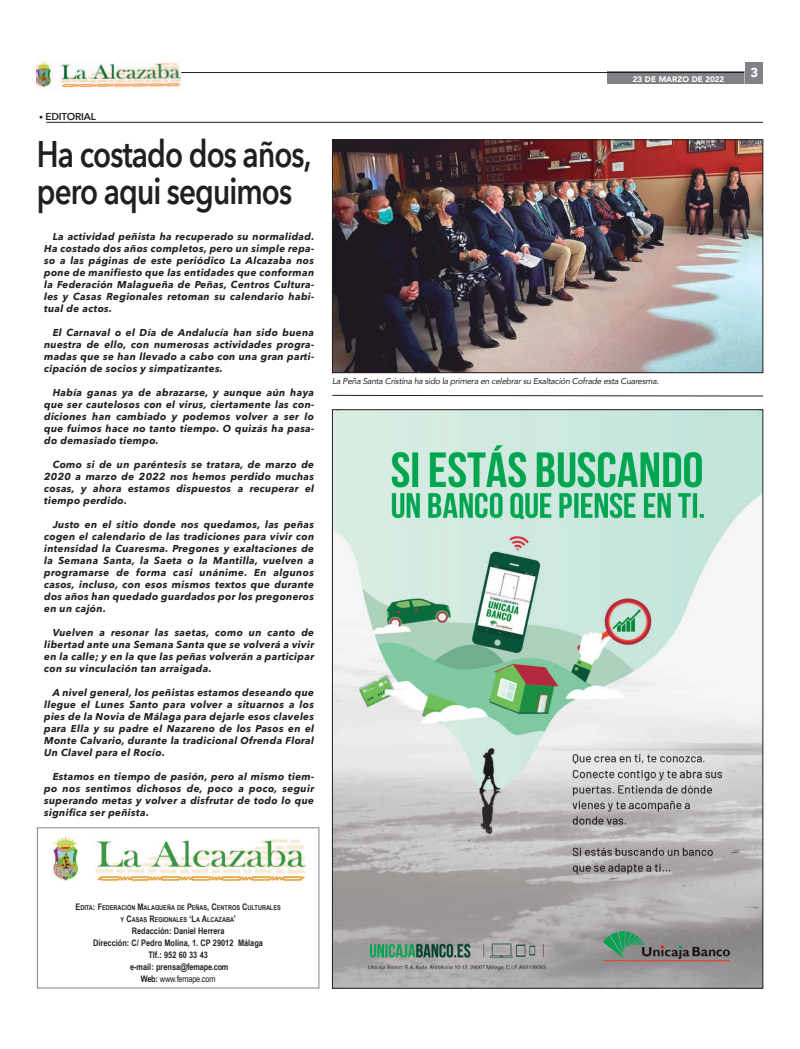
<style>
.page{position:relative;width:800px;height:1049px;background:#fff}
.page>*{position:absolute;margin:0;border:0;box-sizing:border-box;transform-origin:0 0}
.t1{font:600 37px/37px "Avenir Next";letter-spacing:-.03em;color:#231f20;scale:.8 1}
.t2{font:900 13px "Avenir";color:#fff}
.t3{font:italic 700 10px/12px "Avenir Next";letter-spacing:.03em;color:#231f20;text-align:justify}
.t4{font:600 10px "Avenir Next";letter-spacing:-.02em;color:#231f20}
.t5{font:700 9px/12px "Arial Narrow";color:#231f20;text-align:center}
.t6{font:italic 8.5px "Avenir";letter-spacing:-.03em;color:#231f20}
.t7{font:900 8px "Avenir";color:#fff}
.t8{font:700 6.8px/12px "Arial Narrow";color:#231f20;text-align:center}
.s1{font-family:"Avenir";font-weight:400;font-size:8px}
.s2{font-size:9px}
.s3{font-weight:400}
</style>
<div class="page">
<div style="left:37px;top:827px;width:282px;height:161px;border:1px solid #808285"></div>
<img style="left:52px;top:836px;width:254px;height:46px">
<hr style="left:46px;top:122px;width:717px;height:1px;background:#231f20">
<div style="left:607px;top:72px;width:143px;height:12px;background:#808285"></div>
<hr style="left:181px;top:72px;width:563px;height:1px;background:#231f20">
<svg style="left:744px;top:71px;width:1px;height:13px"></svg>
<div style="left:745px;top:63px;width:18px;height:21px;background:#808285"></div>
<img style="left:37px;top:62px;width:144px;height:26px">
<img style="left:334px;top:142px;width:427px;height:229px">
<div style="left:332px;top:140px;width:431px;height:233px;border:1px solid #231f20"></div>
<img style="left:334px;top:411px;width:427px;height:575px">
<svg style="left:332px;top:395px;width:431px;height:1px"></svg>
<p class="t4" style="left:39px;top:110px;width:58px"><span class="s1">•</span> EDITORIAL</p>
<h1 class="t1" style="left:37px;top:137px;width:344px">Ha costado dos años, pero aqui seguimos</h1>
<p class="t3" style="left:44px;top:231px;width:272px;text-indent:9px">La actividad peñista ha recuperado su normalidad.<br>Ha costado dos años completos, pero un simple repa&shy;so a las páginas de este periódico La Alcazaba nos pone de manifiesto que las entidades que conforman la Federación Malagueña de Peñas, Centros Cultura&shy;les y Casas Regionales retoman su calendario habi&shy;tual de actos.</p>
<p class="t3" style="left:44px;top:327px;width:272px;text-indent:9px">El Carnaval o el Día de Andalucía han sido buena nuestra de ello, con numerosas actividades progra&shy;madas que se han llevado a cabo con una gran parti&shy;cipación de socios y simpatizantes.</p>
<p class="t3" style="left:44px;top:387px;width:272px;text-indent:9px">Había ganas ya de abrazarse, y aunque aún haya que ser cautelosos con el virus, ciertamente las con&shy;diciones han cambiado y podemos volver a ser lo que fuimos hace no tanto tiempo. O quizás ha pasa&shy;do demasiado tiempo.</p>
<p class="t3" style="left:44px;top:459px;width:271px;text-indent:9px">Como si de un paréntesis se tratara, de marzo de 2020 a marzo de 2022 nos hemos perdido muchas cosas, y ahora estamos dispuestos a recuperar el tiempo perdido.</p>
<p class="t3" style="left:44px;top:519px;width:271px;text-indent:9px">Justo en el sitio donde nos quedamos, las peñas cogen el calendario de las tradiciones para vivir con intensidad la Cuaresma. Pregones y exaltaciones de la Semana Santa, la Saeta o la Mantilla, vuelven a programarse de forma casi unánime. En algunos casos, incluso, con esos mismos textos que durante dos años han quedado guardados por los pregoneros en un cajón.</p>
<p class="t3" style="left:44px;top:627px;width:271px;text-indent:9px">Vuelven a resonar las saetas, como un canto de libertad ante una Semana Santa que se volverá a vivir en la calle; y en la que las peñas volverán a participar con su vinculación tan arraigada.</p>
<p class="t3" style="left:44px;top:687px;width:271px;text-indent:9px">A nivel general, los peñistas estamos deseando que llegue el Lunes Santo para volver a situarnos a los pies de la Novia de Málaga para dejarle esos claveles para Ella y su padre el Nazareno de los Pasos en el Monte Calvario, durante la tradicional Ofrenda Floral Un Clavel para el Rocío.</p>
<p class="t3" style="left:44px;top:771px;width:272px;text-indent:9px">Estamos en tiempo de pasión, pero al mismo tiem&shy;po nos sentimos dichosos de, poco a poco, seguir superando metas y volver a disfrutar de todo lo que significa ser peñista.</p>
<p class="t7" style="left:632px;top:74px;width:93px">23 DE MARZO DE 2022</p>
<p class="t6" style="left:332px;top:376px;width:328px">La Peña Santa Cristina ha sido la primera en celebrar su Exaltación Cofrade esta Cuaresma.</p>
<h2 class="t2" style="left:750px;top:64px;width:9px">3</h2>
<p class="t8" style="left:75px;top:902px;width:207px"><span class="s2">E</span>DITA<span class="s2">: F</span>EDERACIÓN <span class="s2">M</span>ALAGUEÑA DE <span class="s2">P</span>EÑAS<span class="s2">, C</span>ENTROS <span class="s2">C</span>ULTURALES<br>Y <span class="s2">C</span>ASAS <span class="s2">R</span>EGIONALES <span class="s2">‘L</span>A <span class="s2">A</span>LCAZABA<span class="s2">’</span></p>
<p class="t5" style="left:93px;top:925px;width:171px">Redacción: Daniel Herrera<br>Dirección: C/ Pedro Molina, 1. CP 29012 Málaga<br>Tlf.: 952 60 33 43<br>e-mail: prensa@femape.com<br>Web: <span class="s3">www.femape.com</span></p>
</div>
